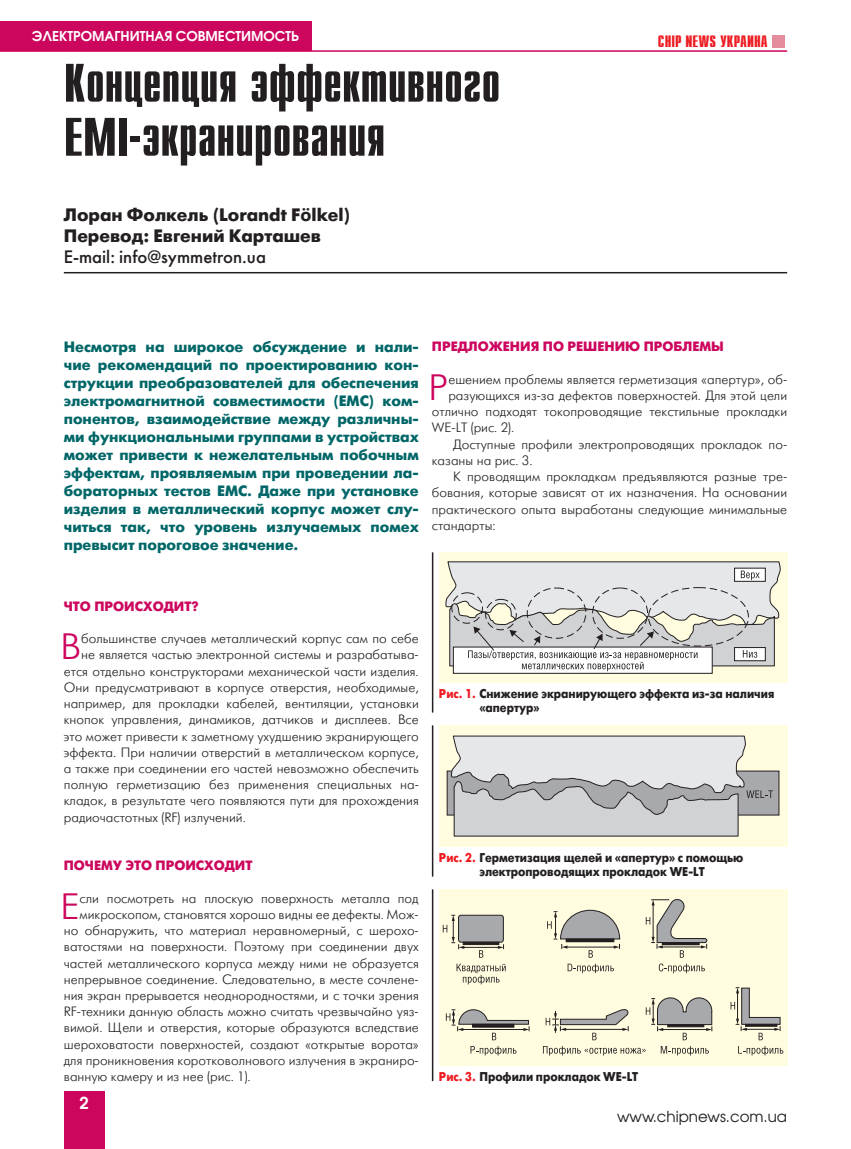
<style>
.page{position:relative;width:851px;height:1149px;background:#fff}
.page>*{position:absolute;margin:0;border:0;box-sizing:border-box;transform-origin:0 0}
.t1{font:700 54px/54px "Compact C";color:#231f20}
.t2{font:36.6px "Futuris Light C";color:#cc055d}
.t3{font:700 18px/21px "Futuris C";color:#231f20}
.t4{font:18px "Futuris C";color:#231f20}
.t5{font:700 16.5px "Compact C";color:#ee1d23}
.t6{font:600 16.5px "Avant Garde Gothic C";color:#fff}
.t7{font:700 15px/18px "Futuris C";color:#006667;text-align:justify}
.t8{font:15px "Avant Garde Gothic C";color:#231f20}
.t9{font:13.5px "Futuris Light C";color:#231f20}
.t10{font:700 13.5px "Futuris C";color:#cc055d}
.t11{font:600 13.5px "Avant Garde Gothic C";color:#fff}
.t12{font:700 12.75px/14.2px "Futuris C";color:#231f20;scale:.9 1}
.s1{font-family:"Khmer UI"}
.s2{color:#ee1d23}
</style>
<div class="page">
<div style="left:64px;top:1091px;width:40px;height:57px;background:#cc055d"></div>
<hr style="left:0;top:50px;width:787px;height:2px;background:#cc055d">
<div style="left:772px;top:35px;width:12px;height:12px;background:#e48e9d"></div>
<div style="left:0;top:21px;width:312px;height:30px;background:#cc055d"></div>
<hr style="left:64px;top:272px;width:723px;height:1px;background:#231f20">
<hr style="left:432px;top:552px;width:1px;height:160px;background:#231f20">
<div style="left:439px;top:552px;width:348px;height:130px;background:#fffce0"></div>
<svg style="left:453px;top:671px;width:259px;height:2px"></svg>
<svg style="left:445px;top:561px;width:335px;height:110px"></svg>
<hr style="left:432px;top:725px;width:1px;height:151px;background:#231f20">
<div style="left:439px;top:725px;width:348px;height:121px;background:#fffce0"></div>
<div style="left:446px;top:770px;width:333px;height:45px;background:#a8a9ad;border:1px solid #231f20"></div>
<svg style="left:450px;top:735px;width:323px;height:101px"></svg>
<hr style="left:432px;top:889px;width:1px;height:191px;background:#231f20">
<div style="left:439px;top:889px;width:348px;height:176px;background:#fffce0"></div>
<div style="left:458px;top:914px;width:45px;height:27px;background:#a8a9ad;border-radius:2px"></div>
<div style="left:458px;top:914px;width:45px;height:28px;border:1px solid #231f20;border-radius:2px"></div>
<div style="left:462px;top:941px;width:37px;height:3px;background:#231f20;border:1px solid #231f20"></div>
<hr style="left:463px;top:946px;width:36px;height:1px;background:#231f20">
<svg style="left:497px;top:943px;width:7px;height:5px"></svg>
<svg style="left:442px;top:914px;width:22px;height:34px"></svg>
<svg style="left:645px;top:899px;width:62px;height:58px"></svg>
<svg style="left:730px;top:987px;width:50px;height:52px"></svg>
<svg style="left:645px;top:997px;width:67px;height:42px"></svg>
<svg style="left:479px;top:950px;width:4px;height:7px"></svg>
<svg style="left:446px;top:1009px;width:83px;height:30px"></svg>
<svg style="left:456px;top:963px;width:49px;height:21px"></svg>
<svg style="left:567px;top:963px;width:46px;height:9px"></svg>
<svg style="left:470px;top:1046px;width:46px;height:9px"></svg>
<svg style="left:660px;top:1046px;width:48px;height:9px"></svg>
<svg style="left:738px;top:1046px;width:45px;height:9px"></svg>
<svg style="left:543px;top:1046px;width:102px;height:9px"></svg>
<svg style="left:547px;top:909px;width:73px;height:48px"></svg>
<svg style="left:545px;top:1009px;width:84px;height:30px"></svg>
<svg style="left:658px;top:963px;width:46px;height:9px"></svg>
<p class="t11" style="left:32px;top:28px;width:268px">Электромагнитная совместимость</p>
<h1 class="t1" style="left:64px;top:58px;width:438px">Концепция эффективного<br>EMI-экранирования</h1>
<h3 class="t3" style="left:64px;top:205px;width:288px">Лоран Фолкель (Lorandt F<span class="s1">ö</span>lkel)<br>Перевод: Евгений Карташев</h3>
<h3 class="t4" style="left:64px;top:246px;width:203px">E-mail: info@symmetron.ua</h3>
<p class="t5" style="left:658px;top:33px;width:111px">CHIP NEWS УКРАИНА</p>
<p class="t7" style="left:64px;top:338px;width:356px">Несмотря на широкое обсуждение и нали&shy;чие рекомендаций по проектированию кон&shy;струкции преобразователей для обеспечения электромагнитной совместимости (EMC) ком&shy;понентов, взаимодействие между различны&shy;ми функциональными группами в устройствах может привести к нежелательным побочным эффектам, проявляемым при проведении ла&shy;бораторных тестов EMC. Даже при установке изделия в металлический корпус может слу&shy;читься так, что уровень излучаемых помех превысит пороговое значение.</p>
<p class="t10" style="left:432px;top:339px;width:293px">Предложения по решению проблемы</p>
<h2 class="t2" style="left:428px;top:369px;width:21px">Р</h2>
<p class="t9" style="left:448px;top:372px;width:340px">ешением проблемы является герметизация «апертур», об-</p>
<p class="t9" style="left:448px;top:388px;width:340px">разующихся из-за дефектов поверхностей. Для этой цели</p>
<p class="t9" style="left:432px;top:404px;width:357px">отлично подходят токопроводящие текстильные прокладки</p>
<p class="t9" style="left:432px;top:421px;width:84px">WE-LT (рис. 2).</p>
<p class="t9" style="left:453px;top:437px;width:335px">Доступные профили электропроводящих прокладок по-</p>
<p class="t9" style="left:432px;top:453px;width:102px">казаны на рис. 3.</p>
<p class="t9" style="left:453px;top:469px;width:335px">К проводящим прокладкам предъявляются разные тре-</p>
<p class="t9" style="left:432px;top:485px;width:357px">бования, которые зависят от их назначения. На основании</p>
<p class="t9" style="left:432px;top:502px;width:357px">практического опыта выработаны следующие минимальные</p>
<p class="t9" style="left:432px;top:518px;width:65px">стандарты:</p>
<p class="t10" style="left:64px;top:598px;width:136px">Что происходит?</p>
<h2 class="t2" style="left:61px;top:628px;width:22px">В</h2>
<p class="t9" style="left:81px;top:631px;width:339px">большинстве случаев металлический корпус сам по себе</p>
<p class="t9" style="left:81px;top:647px;width:339px">не является частью электронной системы и разрабатыва-</p>
<p class="t9" style="left:64px;top:664px;width:356px">ется отдельно конструкторами механической части изделия.</p>
<p class="t9" style="left:64px;top:680px;width:356px">Они предусматривают в корпусе отверстия, необходимые,</p>
<p class="t9" style="left:64px;top:696px;width:356px">например, для прокладки кабелей, вентиляции, установки</p>
<p class="t9" style="left:64px;top:712px;width:356px">кнопок управления, динамиков, датчиков и дисплеев. Все</p>
<p class="t9" style="left:64px;top:728px;width:356px">это может привести к заметному ухудшению экранирующего</p>
<p class="t9" style="left:64px;top:745px;width:356px">эффекта. При наличии отверстий в металлическом корпусе,</p>
<p class="t9" style="left:64px;top:761px;width:356px">а также при соединении его частей невозможно обеспечить</p>
<p class="t9" style="left:64px;top:777px;width:356px">полную герметизацию без применения специальных на-</p>
<p class="t9" style="left:64px;top:793px;width:356px">кладок, в результате чего появляются пути для прохождения</p>
<p class="t9" style="left:64px;top:809px;width:183px">радиочастотных (RF) излучений.</p>
<p class="t10" style="left:64px;top:857px;width:190px">Почему это происходит</p>
<h2 class="t2" style="left:61px;top:887px;width:21px">Е</h2>
<p class="t9" style="left:80px;top:890px;width:340px">сли посмотреть на плоскую поверхность металла под</p>
<p class="t9" style="left:80px;top:907px;width:340px">микроскопом, становятся хорошо видны ее дефекты. Мож-</p>
<p class="t9" style="left:64px;top:923px;width:356px">но обнаружить, что материал неравномерный, с шерохо-</p>
<p class="t9" style="left:64px;top:939px;width:356px">ватостями на поверхности. Поэтому при соединении двух</p>
<p class="t9" style="left:64px;top:955px;width:356px">частей металлического корпуса между ними не образуется</p>
<p class="t9" style="left:64px;top:971px;width:356px">непрерывное соединение. Следовательно, в месте сочлене-</p>
<p class="t9" style="left:64px;top:988px;width:356px">ния экран прерывается неоднородностями, и с точки зрения</p>
<p class="t9" style="left:64px;top:1004px;width:356px">RF-техники данную область можно считать чрезвычайно уяз-</p>
<p class="t9" style="left:64px;top:1020px;width:356px">вимой. Щели и отверстия, которые образуются вследствие</p>
<p class="t9" style="left:64px;top:1036px;width:356px">шероховатости поверхностей, создают «открытые ворота»</p>
<p class="t9" style="left:64px;top:1052px;width:356px">для проникновения коротковолнового излучения в экраниро-</p>
<p class="t9" style="left:64px;top:1069px;width:188px">ванную камеру и из нее (рис. 1).</p>
<p class="t6" style="left:79px;top:1092px;width:11px">2</p>
<p class="t12" style="left:479px;top:686px;width:329px;text-indent:-40px"><span class="s2">Рис. 1.</span> Снижение экранирующего эффекта из-за наличия «апертур»</p>
<p class="t12" style="left:439px;top:850px;width:340px;text-align:center"><span class="s2">Рис. 2.</span> Герметизация щелей и «апертур» с помощью электропроводящих прокладок WE-LT</p>
<p class="t12" style="left:439px;top:1069px;width:223px"><span class="s2">Рис. 3.</span> П рофили прокладок WE-LT</p>
<p class="t8" style="left:617px;top:1106px;width:171px">www.chipnews.com.ua</p>
</div>
